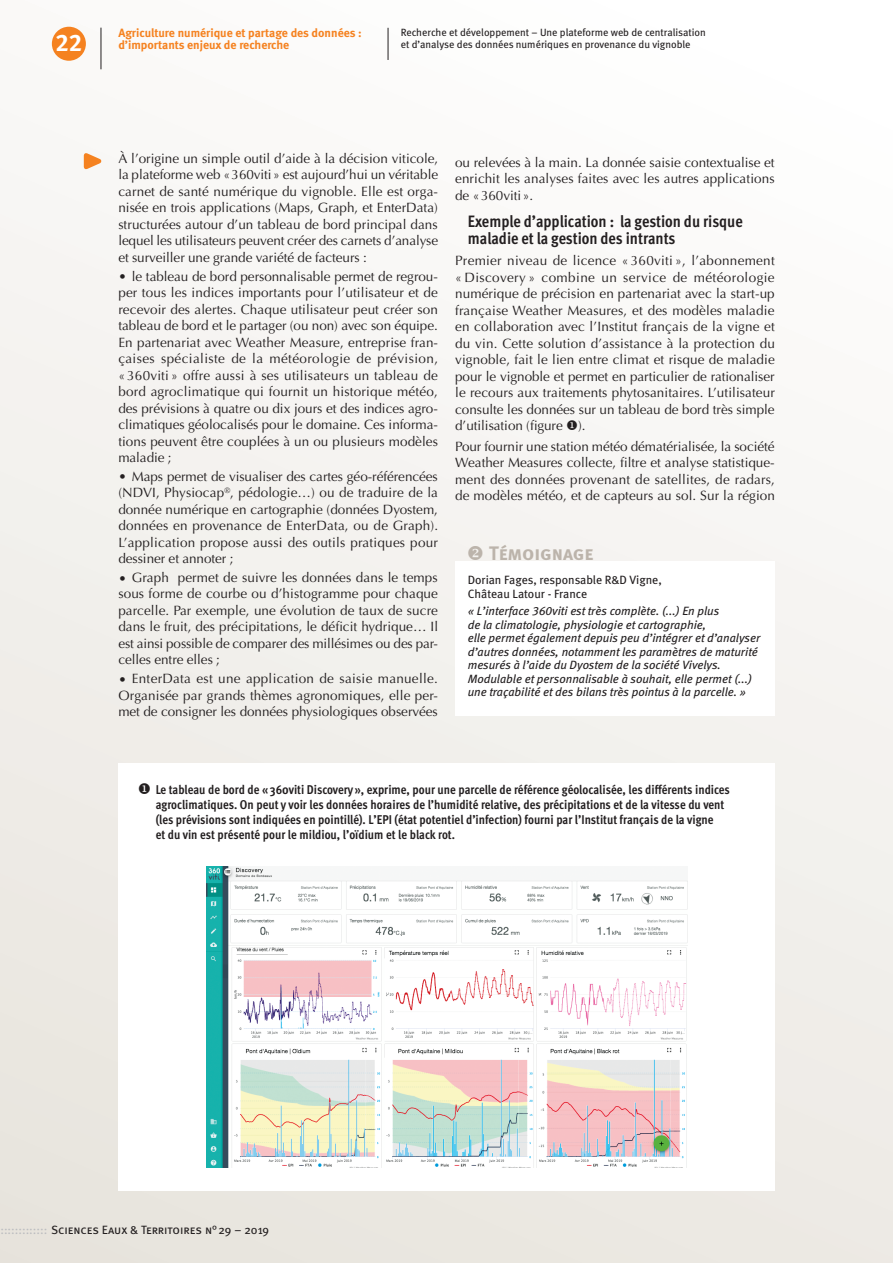
<style>
.page{position:relative;width:893px;height:1263px;background:#fff}
.page>*{position:absolute;margin:0;border:0;box-sizing:border-box;transform-origin:0 0}
.t1{font:24px "Meta Bold Caps Expert";color:#fff}
.t2{font:19.5px "Meta Bold LF Caps";color:#bcb4ab}
.t3{font:700 16.5px/17px "Meta Cond OT";color:#231f20}
.t4{font:13.5px/16.5px "Optima";letter-spacing:-.005em;color:#231f20;text-align:justify}
.titre_figure{font:700 12.75px/15px "Meta Cond OT";color:#231f20}
.Hors_texte{font:italic 12px/13.5px "Meta Book LF";color:#231f20}
.roulette_section{font:700 12px/12px "Meta";color:#f58220}
.Hors_texte-2{font:12px/13.5px "Meta Book LF";color:#231f20}
.t5{font:12px "Meta Book Caps";letter-spacing:-.005em;color:#231f20}
.roulette_article{font:10.5px/12px "Meta Book LF";color:#231f20}
.s1{color:#bcbdc0}
</style>
<div class="page">
<div style="left:0;top:0;width:893px;height:1263px;background:linear-gradient(to bottom,#fdfdfc,#e9e6e0)"></div>
<svg style="left:80px;top:148px;width:30px;height:25px"></svg>
<hr style="left:388px;top:28px;width:1px;height:32px;background:#231f20">
<div style="left:455px;top:562px;width:320px;height:154px;background:#fff"></div>
<div style="left:118px;top:763px;width:657px;height:428px;background:#fff"></div>
<img style="left:206px;top:867px;width:482px;height:300px">
<div style="left:52px;top:27px;width:34px;height:34px;background:#f58220;border-radius:50%"></div>
<hr style="left:101px;top:28px;width:1px;height:41px;background:#231f20">
<h1 class="t1" style="left:56px;top:28px;width:28px">22</h1>
<p class="roulette_section" style="left:118px;top:26px;width:245px">Agriculture numérique et partage des données : d’importants enjeux de recherche</p>
<p class="roulette_section" style="left:125px;top:26px;width:240px;text-indent:166px">et val risation es donnée : bénéfic s t risqu s</p>
<p class="roulette_article" style="left:401px;top:26px;width:307px">Recherche et développement – Une plateforme web de centralisation et d’analyse des données numériques en provenance du vignoble</p>
<p class="t4" style="left:118px;top:150px;width:321px">À l’origine un simple outil d’aide à la décision viticole, la plateforme web «360viti» est aujourd’hui un véritable carnet de santé numérique du vignoble. Elle est orga&shy;nisée en trois applications (Maps, Graph, et EnterData) structurées autour d’un tableau de bord principal dans lequel les utilisateurs peuvent créer des carnets d’analyse et surveiller une grande variété de facteurs :</p>
<p class="t4" style="left:118px;top:268px;width:321px">• le tableau de bord personnalisable permet de regrou&shy;per tous les indices importants pour l’utilisateur et de recevoir des alertes. Chaque utilisateur peut créer son tableau de bord et le partager (ou non) avec son équipe.<br>En partenariat avec Weather Measure, entreprise fran&shy;çaises spécialiste de la météorologie de prévision, « 360viti » offre aussi à ses utilisateurs un tableau de bord agroclimatique qui fournit un historique météo, des prévisions à quatre ou dix jours et des indices agro&shy;climatiques géolocalisés pour le domaine. Ces informa&shy;tions peuvent être couplées à un ou plusieurs modèles maladie ;</p>
<p class="t4" style="left:118px;top:468px;width:321px">• Maps permet de visualiser des cartes géo-référencées (NDVI, Physiocap<sup>®</sup>, pédologie…) ou de traduire de la donnée numérique en cartographie (données Dyostem, données en provenance de EnterData, ou de Graph).<br>L’application propose aussi des outils pratiques pour dessiner et annoter ;</p>
<p class="t4" style="left:118px;top:569px;width:321px">• Graph permet de suivre les données dans le temps sous forme de courbe ou d’histogramme pour chaque parcelle. Par exemple, une évolution de taux de sucre dans le fruit, des précipitations, le déficit hydrique… Il est ainsi possible de comparer des millésimes ou des par&shy;celles entre elles ;</p>
<p class="t4" style="left:118px;top:670px;width:321px">• EnterData est une application de saisie manuelle.<br>Organisée par grands thèmes agronomiques, elle per&shy;met de consigner les données physiologiques observées</p>
<p class="t4" style="left:455px;top:154px;width:321px">ou relevées à la main. La donnée saisie contextualise et enrichit les analyses faites avec les autres applications de «360viti».</p>
<h2 class="t3" style="left:468px;top:214px;width:276px">Exemple d’application : la gestion du risque maladie et la gestion des intrants</h2>
<p class="t4" style="left:455px;top:253px;width:321px">Premier niveau de licence « 360viti », l’abonnement « Discovery » combine un service de météorologie numérique de précision en partenariat avec la start-up française Weather Measures, et des modèles maladie en collaboration avec l’Institut français de la vigne et du vin. Cette solution d’assistance à la protection du vignoble, fait le lien entre climat et risque de maladie pour le vignoble et permet en particulier de rationaliser le recours aux traitements phytosanitaires. L’utilisateur consulte les données sur un tableau de bord très simple d’utilisation (figure ◆).</p>
<p class="t4" style="left:455px;top:438px;width:321px">Pour fournir une station météo dématérialisée, la société Weather Measures collecte, filtre et analyse statistique&shy;ment des données provenant de satellites, de radars, de modèles météo, et de capteurs au sol. Sur la région</p>
<p class="t2" style="left:467px;top:542px;width:128px">❖ Témoignage</p>
<p class="Hors_texte-2" style="left:468px;top:573px;width:196px">Dorian Fages, responsable R&amp;D Vigne,<br>Château Latour - France</p>
<p class="Hors_texte" style="left:468px;top:604px;width:294px">« L’interface 360viti est très complète. (...) En plus<br>de la climatologie, physiologie et cartographie,<br>elle permet également depuis peu d’intégrer et d’analyser d’autres données, notamment les paramètres de maturité mesurés à l’aide du Dyostem de la société Vivelys.<br>Modulable et personnalisable à souhait, elle permet (...) une traçabilité et des bilans très pointus à la parcelle. »</p>
<p class="titre_figure" style="left:156px;top:782px;width:576px;text-indent:-18px">◆ Le tableau de bord de « 360viti Discovery», exprime, pour une parcelle de référence géolocalisée, les différents indices agroclimatiques. On peut y voir les données horaires de l’humidité relative, des précipitations et de la vitesse du vent (les prévisions sont indiquées en pointillé). L’EPI (état potentiel d’infection) fourni par l’Institut français de la vigne<br>et du vin est présenté pour le mildiou, l’oïdium et le black rot.</p>
<p class="t5" style="left:0;top:1223px;width:270px"><span class="s1">:::::::::::::</span> Sciences Eaux &amp; Territoires n°29 – 2019</p>
</div>
